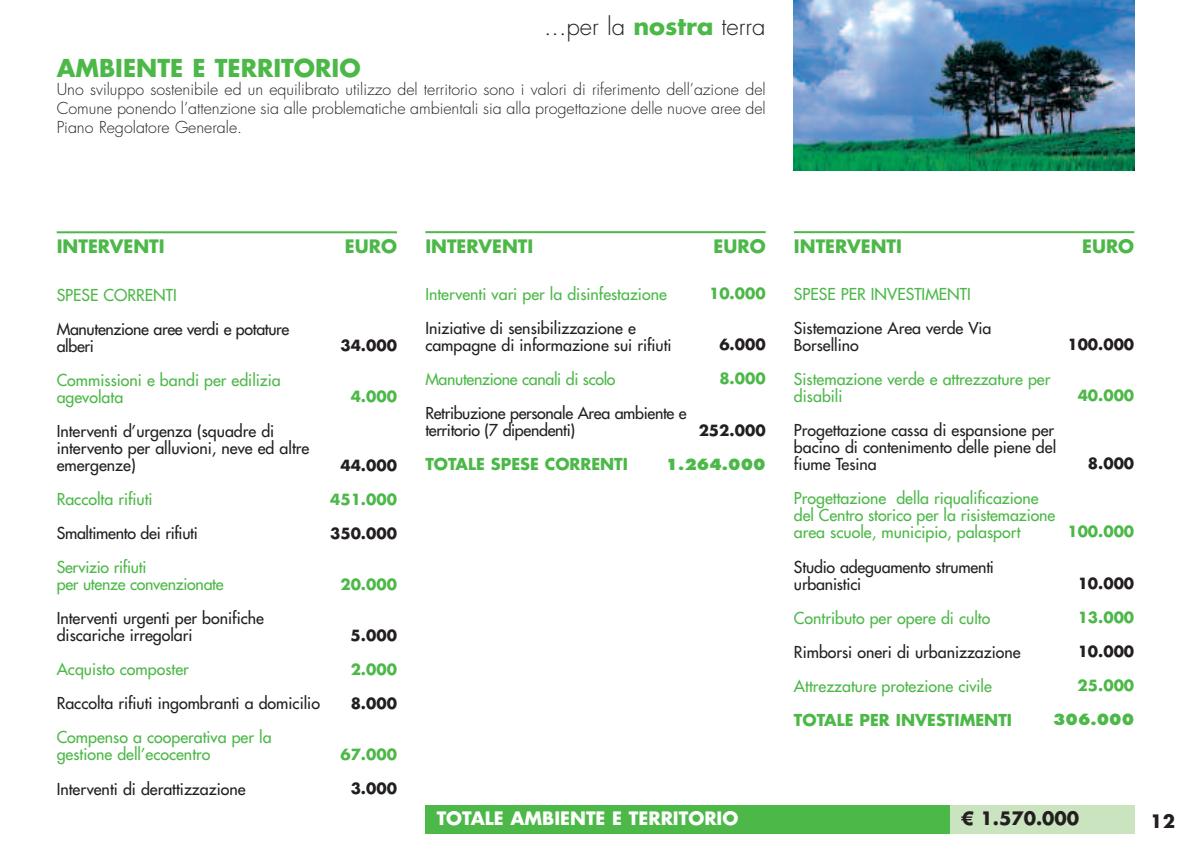
<style>
.page{position:relative;width:1191px;height:851px;background:#fff}
.page>*{position:absolute;margin:0;border:0;box-sizing:border-box;transform-origin:0 0}
.t1{font:300 24px "Futura LT";color:#231f20}
.t2{font:700 24px "Futura LT";color:#4cb848}
.t3{font:700 18px "Futura LT";color:#4cb848}
.t4{font:700 18px "Futura LT";color:#fff}
.t5{font:700 18px "Futura LT";color:#231f20}
.t6{font:16px/17px "Futura LT";color:#231f20}
.t7{font:16px/17px "Futura LT";color:#4cb848}
.t8{font:300 16px/18.8px "Futura LT";color:#231f20;text-align:justify}
.t9{font:16px/17px "Futura LT";letter-spacing:-.02em;color:#231f20}
.t10{font:700 16px "Futura LT";color:#4cb848}
.t11{font:16px "Futura LT";letter-spacing:-.02em;color:#4cb848}
.t12{font:700 15px "Futura LT";color:#231f20}
.t13{font:700 15px "Futura LT";color:#4cb848}
.t14{font:800 15px "Futura LT";color:#4cb848}
.s1{font-weight:700;color:#4cb848}
</style>
<div class="page">
<div style="left:425px;top:805px;width:525px;height:28px;background:#4cb848"></div>
<div style="left:950px;top:805px;width:184px;height:28px;background:#cae4c0"></div>
<hr style="left:57px;top:231px;width:340px;height:2px;background:#4cb848">
<hr style="left:425px;top:231px;width:340px;height:2px;background:#4cb848">
<img style="left:794px;top:0;width:340px;height:170px">
<hr style="left:794px;top:231px;width:340px;height:2px;background:#4cb848">
<h1 class="t1" style="left:544px;top:15px;width:223px">...per la <span class="s1">nostra</span> terra</h1>
<h1 class="t2" style="left:57px;top:57px;width:305px">AMBIENTE E TERRITORIO</h1>
<p class="t8" style="left:57px;top:81px;width:710px">Uno sviluppo sostenibile ed un equilibrato utilizzo del territorio sono i valori di riferimento dell’azione del Comune ponendo l’attenzione sia alle problematiche ambientali sia alla progettazione delle nuove aree del Piano Regolatore Generale.</p>
<p class="t3" style="left:57px;top:238px;width:109px">INTERVENTI</p>
<p class="t3" style="left:345px;top:238px;width:54px">EURO</p>
<p class="t3" style="left:425px;top:238px;width:109px">INTERVENTI</p>
<p class="t3" style="left:713px;top:238px;width:54px">EURO</p>
<p class="t7" style="left:57px;top:288px;width:121px">SPESE CORRENTI</p>
<p class="t9" style="left:57px;top:322px;width:234px">Manutenzione aree verdi e potature alberi</p>
<p class="t7" style="left:57px;top:373px;width:226px">Commissioni e bandi per edilizia agevolata</p>
<p class="t6" style="left:57px;top:424px;width:254px">Interventi d’urgenza (squadre di intervento per alluvioni, neve ed altre emergenze)</p>
<p class="t7" style="left:57px;top:492px;width:97px">Raccolta rifiuti</p>
<p class="t6" style="left:57px;top:526px;width:143px">Smaltimento dei rifiuti</p>
<p class="t7" style="left:57px;top:560px;width:168px">Servizio rifiuti<br>per utenze convenzionate</p>
<p class="t6" style="left:57px;top:611px;width:209px">Interventi urgenti per bonifiche discariche irregolari</p>
<p class="t7" style="left:57px;top:662px;width:134px">Acquisto composter</p>
<p class="t6" style="left:57px;top:697px;width:265px">Raccolta rifiuti ingombranti a domicilio</p>
<p class="t7" style="left:57px;top:731px;width:216px">Compenso a cooperativa per la gestione dell’ecocentro</p>
<p class="t6" style="left:57px;top:782px;width:190px">Interventi di derattizzazione</p>
<p class="t12" style="left:340px;top:339px;width:58px">34.000</p>
<p class="t13" style="left:351px;top:390px;width:48px">4.000</p>
<p class="t12" style="left:340px;top:458px;width:58px">44.000</p>
<p class="t13" style="left:330px;top:492px;width:68px">451.000</p>
<p class="t12" style="left:330px;top:526px;width:68px">350.000</p>
<p class="t13" style="left:340px;top:577px;width:58px">20.000</p>
<p class="t12" style="left:351px;top:628px;width:48px">5.000</p>
<p class="t13" style="left:351px;top:662px;width:48px">2.000</p>
<p class="t12" style="left:351px;top:696px;width:48px">8.000</p>
<p class="t13" style="left:340px;top:747px;width:58px">67.000</p>
<p class="t12" style="left:351px;top:781px;width:48px">3.000</p>
<p class="t7" style="left:425px;top:287px;width:243px">Interventi vari per la disinfestazione</p>
<p class="t6" style="left:425px;top:321px;width:248px">Iniziative di sensibilizzazione e campagne di informazione sui rifiuti</p>
<p class="t11" style="left:425px;top:373px;width:192px">Manutenzione canali di scolo</p>
<p class="t9" style="left:425px;top:407px;width:263px">Retribuzione personale Area ambiente e territorio (7 dipendenti)</p>
<p class="t10" style="left:425px;top:457px;width:204px">TOTALE SPESE CORRENTI</p>
<p class="t13" style="left:709px;top:287px;width:58px">10.000</p>
<p class="t12" style="left:719px;top:338px;width:48px">6.000</p>
<p class="t13" style="left:719px;top:372px;width:48px">8.000</p>
<p class="t12" style="left:698px;top:423px;width:68px">252.000</p>
<p class="t14" style="left:666px;top:457px;width:101px">1.264.000</p>
<p class="t3" style="left:794px;top:238px;width:109px">INTERVENTI</p>
<p class="t3" style="left:1082px;top:238px;width:54px">EURO</p>
<p class="t7" style="left:794px;top:287px;width:178px">SPESE PER INVESTIMENTI</p>
<p class="t6" style="left:794px;top:321px;width:199px">Sistemazione Area verde Via<br>Borsellino</p>
<p class="t7" style="left:794px;top:373px;width:258px">Sistemazione verde e attrezzature per disabili</p>
<p class="t6" style="left:794px;top:424px;width:264px">Progettazione cassa di espansione per bacino di contenimento delle piene del fiume Tesina</p>
<p class="t7" style="left:794px;top:492px;width:263px">Progettazione della riqualificazione del Centro storico per la risistemazione area scuole, municipio, palasport</p>
<p class="t6" style="left:794px;top:560px;width:201px">Studio adeguamento strumenti urbanistici</p>
<p class="t7" style="left:794px;top:611px;width:198px">Contributo per opere di culto</p>
<p class="t6" style="left:794px;top:645px;width:228px">Rimborsi oneri di urbanizzazione</p>
<p class="t7" style="left:794px;top:679px;width:199px">Attrezzature protezione civile</p>
<p class="t10" style="left:794px;top:712px;width:219px">TOTALE PER INVESTIMENTI</p>
<p class="t12" style="left:1067px;top:337px;width:68px">100.000</p>
<p class="t13" style="left:1077px;top:388px;width:58px">40.000</p>
<p class="t12" style="left:1088px;top:456px;width:48px">8.000</p>
<p class="t13" style="left:1067px;top:525px;width:68px">100.000</p>
<p class="t12" style="left:1077px;top:576px;width:58px">10.000</p>
<p class="t13" style="left:1077px;top:610px;width:58px">13.000</p>
<p class="t12" style="left:1077px;top:644px;width:58px">10.000</p>
<p class="t13" style="left:1077px;top:678px;width:58px">25.000</p>
<p class="t14" style="left:1053px;top:712px;width:83px">306.000</p>
<p class="t4" style="left:437px;top:809px;width:303px">TOTALE AMBIENTE E TERRITORIO</p>
<p class="t5" style="left:961px;top:809px;width:119px">€ 1.570.000</p>
<p class="t5" style="left:1150px;top:812px;width:26px">12</p>
</div>
